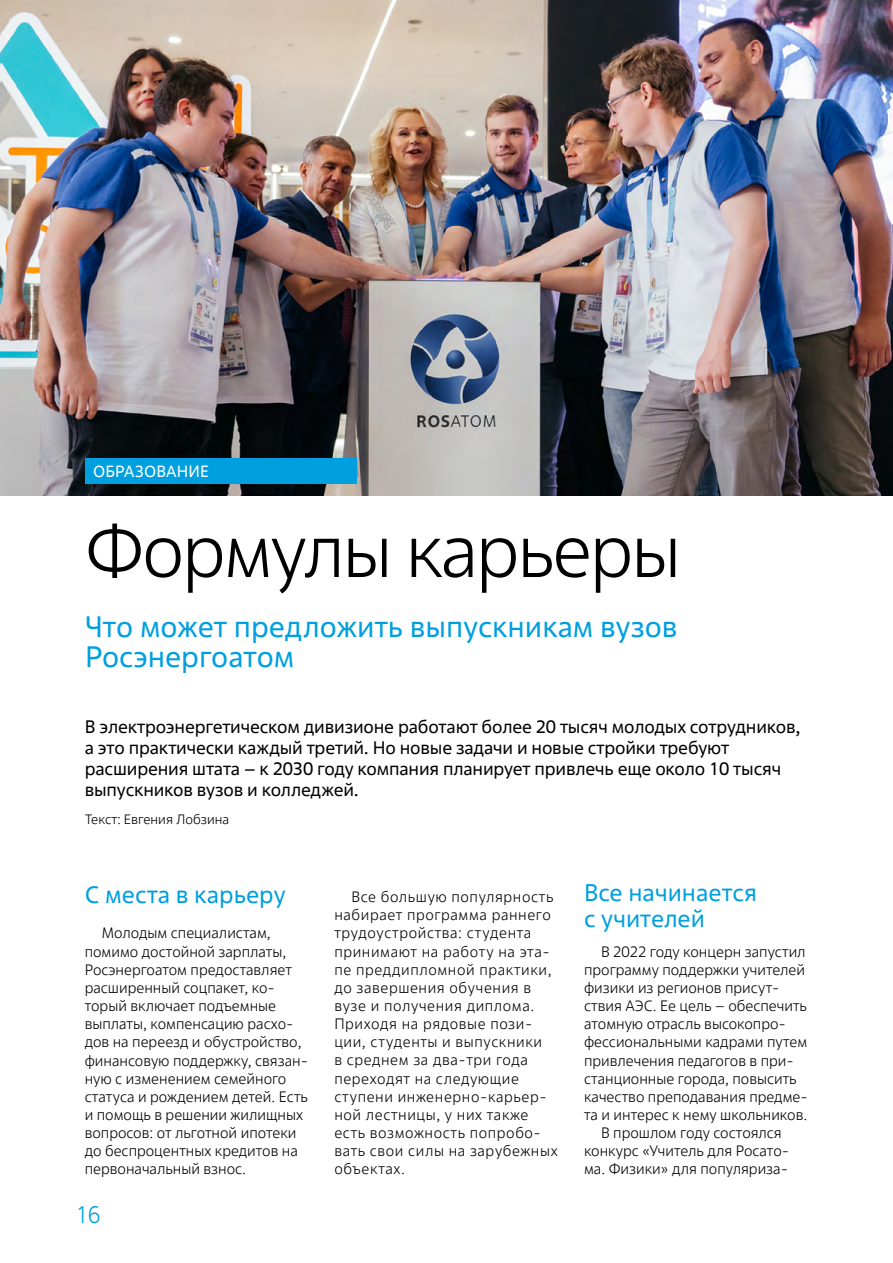
<style>
.page{position:relative;width:893px;height:1263px;background:#fff}
.page>*{position:absolute;margin:0;border:0;box-sizing:border-box;transform-origin:0 0}
.t1{font:300 75px "Rosatom";letter-spacing:-.03em;color:#000}
.t2{font:29.4px/30.9px "Rosatom";color:#009fdf}
.t3{font:24px/25.5px "Rosatom";color:#009fdf}
.t4{font:300 24px "Rosatom";color:#009fdf;scale:.9 1}
.t5{font:18px/21px "Rosatom";letter-spacing:-.01em;color:#000}
.t6{font:16.2px "Rosatom";letter-spacing:.01em;color:#fff}
.t7{font:300 15px/18.1px "Rosatom";color:#000}
.t8{font:300 15px/18.1px "Rosatom";letter-spacing:.04em;color:#000}
.t9{font:300 13.5px "Rosatom";color:#000}
</style>
<div class="page">
<img style="left:0;top:0;width:893px;height:496px">
<div style="left:85px;top:458px;width:271px;height:25px;background:#009fdf"></div>
<p class="t6" style="left:93px;top:461px;width:118px">ОБРАЗОВАНИЕ</p>
<h1 class="t1" style="left:85px;top:505px;width:598px">Формулы карьеры</h1>
<h2 class="t2" style="left:85px;top:610px;width:594px">Что может предложить выпускникам вузов<br>Росэнергоатом</h2>
<p class="t5" style="left:85px;top:716px;width:717px">В электроэнергетическом дивизионе работают более 20 тысяч молодых сотрудников, а это практически каждый третий. Но новые задачи и новые стройки требуют расширения штата – к 2030 году компания планирует привлечь еще около 10 тысяч выпускников вузов и колледжей.</p>
<p class="t9" style="left:85px;top:811px;width:146px">Текст: Евгения Лобзина</p>
<h3 class="t3" style="left:85px;top:881px;width:202px">С места в карьеру</h3>
<p class="t7" style="left:85px;top:924px;width:225px;text-indent:17px">Молодым специалистам, помимо достойной зарплаты,<br>Росэнергоатом предоставляет расширенный соцпакет, ко&shy;торый включает подъемные выплаты, компенсацию расхо&shy;дов на переезд и обустройство, финансовую поддержку, связан&shy;ную с изменением семейного статуса и рождением детей. Есть и помощь в решении жилищных вопросов: от льготной ипотеки до беспроцентных кредитов на первоначальный взнос.</p>
<h3 class="t4" style="left:76px;top:1199px;width:28px">16</h3>
<p class="t8" style="left:334px;top:888px;width:225px;text-indent:17px">Все большую популярность набирает программа раннего трудоустройства: студента принимают на работу на эта&shy;пе преддипломной практики, до завершения обучения в вузе и получения диплома.<br>Приходя на рядовые пози&shy;ции, студенты и выпускники<br>в среднем за два-три года переходят на следующие ступени инженерно-карьер&shy;ной лестницы, у них также есть возможность попробо&shy;вать свои силы на зарубежных объектах.</p>
<h3 class="t3" style="left:584px;top:880px;width:174px">Все начинается с учителей</h3>
<p class="t7" style="left:601px;top:942px;width:206px">В 2022 году концерн запустил</p>
<p class="t7" style="left:584px;top:961px;width:222px">программу поддержки учителей</p>
<p class="t7" style="left:584px;top:979px;width:197px">физики из регионов присут-</p>
<p class="t7" style="left:584px;top:997px;width:224px">ствия АЭС. Ее цель – обеспечить</p>
<p class="t7" style="left:584px;top:1015px;width:203px">атомную отрасль высокопро-</p>
<p class="t7" style="left:584px;top:1033px;width:225px">фессиональными кадрами путем</p>
<p class="t7" style="left:584px;top:1051px;width:211px">привлечения педагогов в при-</p>
<p class="t7" style="left:584px;top:1069px;width:214px">станционные города, повысить</p>
<p class="t7" style="left:584px;top:1088px;width:225px">качество преподавания предме-</p>
<p class="t7" style="left:584px;top:1106px;width:225px">та и интерес к нему школьников.</p>
<p class="t7" style="left:601px;top:1124px;width:182px">В прошлом году состоялся</p>
<p class="t7" style="left:584px;top:1142px;width:207px">конкурс «Учитель для Росато-</p>
<p class="t7" style="left:584px;top:1160px;width:206px">ма. Физики» для популяриза-</p>
</div>
